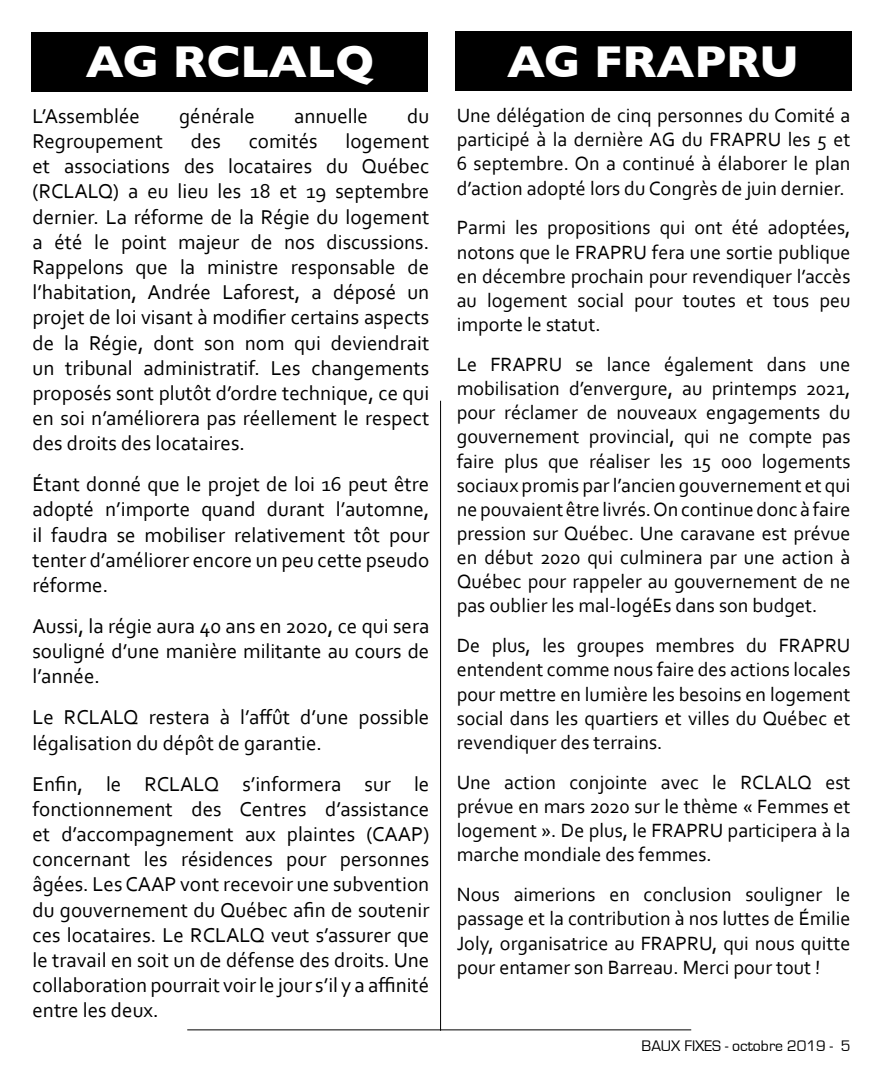
<style>
.page{position:relative;width:882px;height:1071px;background:#fff}
.page>*{position:absolute;margin:0;border:0;box-sizing:border-box;transform-origin:0 0}
.t1{font:700 45.5px "Gill Sans";color:#fff}
.t2{font:21px/25.2px "Corbel";color:#000;text-align:justify}
.t3{font:20.12px/24.2px "Corbel";color:#000;text-align:justify}
.t4{font:15.75px "Eurostile";color:#000}
</style>
<div class="page">
<div style="left:32px;top:32px;width:396px;height:59px;background:#000"></div>
<div style="left:455px;top:32px;width:396px;height:59px;background:#000"></div>
<hr style="left:440px;top:401px;width:1px;height:630px;background:#000">
<hr style="left:187px;top:1029px;width:504px;height:1px;background:#000">
<h1 class="t1" style="left:86px;top:26px;width:290px">AG RC LALQ</h1>
<p class="t2" style="left:32px;top:103px;width:109px">L’Assemblée</p>
<p class="t2" style="left:179px;top:103px;width:77px">générale</p>
<p class="t2" style="left:294px;top:103px;width:75px">annuelle</p>
<p class="t2" style="left:407px;top:103px;width:24px">du</p>
<p class="t2" style="left:32px;top:128px;width:132px">Regroupement</p>
<p class="t2" style="left:191px;top:128px;width:32px">des</p>
<p class="t2" style="left:249px;top:128px;width:70px">comités</p>
<p class="t2" style="left:32px;top:128px;width:398px;text-indent:313px">logement et associations des locataires du Québec (RCLALQ) a eu lieu les 18 et 19 septembre dernier. La réforme de la Régie du logement a été le point majeur de nos discussions.<br>Rappelons que la ministre responsable de l’habitation, Andrée Laforest, a déposé un projet de loi visant à modifier certains aspects de la Régie, dont son nom qui deviendrait un tribunal administratif. Les changements proposés sont plutôt d’ordre technique, ce qui en soi n’améliorera pas réellement le respect des droits des locataires.</p>
<p class="t2" style="left:32px;top:471px;width:398px">Étant donné que le projet de loi 16 peut être adopté n’importe quand durant l’automne, il faudra se mobiliser relativement tôt pour tenter d’améliorer encore un peu cette pseudo réforme.</p>
<p class="t2" style="left:32px;top:613px;width:398px">Aussi, la régie aura 40 ans en 2020, ce qui sera souligné d’une manière militante au cours de l’année.</p>
<p class="t2" style="left:32px;top:704px;width:398px">Le RCLALQ restera à l’affût d’une possible légalisation du dépôt de garantie.</p>
<p class="t2" style="left:32px;top:770px;width:398px">Enfin, le RCLALQ s’informera sur le fonctionnement des Centres d’assistance et d’accompagnement aux plaintes (CAAP) concernant les résidences pour personnes âgées. Les CAAP vont recevoir une subvention du gouvernement du Québec afin de soutenir ces locataires. Le RCLALQ veut s’assurer que le travail en soit un de défense des droits. Une collaboration pourrait voir le jour s’il y a affinité entre les deux.</p>
<h1 class="t1" style="left:507px;top:25px;width:293px">AG FRAPRU</h1>
<p class="t3" style="left:457px;top:103px;width:395px">Une délégation de cinq personnes du Comité a participé à la dernière AG du FRAPRU les 5 et 6 septembre. On a continué à élaborer le plan d’action adopté lors du Congrès de juin dernier.</p>
<p class="t3" style="left:457px;top:215px;width:395px">Parmi les propositions qui ont été adoptées, notons que le FRAPRU fera une sortie publique en décembre prochain pour revendiquer l’accès au logement social pour toutes et tous peu importe le statut.</p>
<p class="t3" style="left:457px;top:352px;width:395px">Le FRAPRU se lance également dans une mobilisation d’envergure, au printemps 2021, pour réclamer de nouveaux engagements du gouvernement provincial, qui ne compte pas faire plus que réaliser les 15 000 logements sociaux promis par l’ancien gouvernement et qui ne pouvaient être livrés. On continue donc à faire pression sur Québec. Une caravane est prévue en début 2020 qui culminera par une action à Québec pour rappeler au gouvernement de ne pas oublier les mal-logéEs dans son budget.</p>
<p class="t3" style="left:457px;top:633px;width:395px">De plus, les groupes membres du FRAPRU entendent comme nous faire des actions locales pour mettre en lumière les besoins en logement social dans les quartiers et villes du Québec et revendiquer des terrains.</p>
<p class="t3" style="left:457px;top:770px;width:395px">Une action conjointe avec le RCLALQ est prévue en mars 2020 sur le thème « Femmes et logement ». De plus, le FRAPRU participera à la marche mondiale des femmes.</p>
<p class="t3" style="left:457px;top:882px;width:395px">Nous aimerions en conclusion souligner le passage et la contribution à nos luttes de Émilie Joly, organisatrice au FRAPRU, qui nous quitte pour entamer son Barreau. Merci pour tout !</p>
<p class="t4" style="left:642px;top:1038px;width:210px">BAUX FIXES - octobre 2019 - 5</p>
</div>
